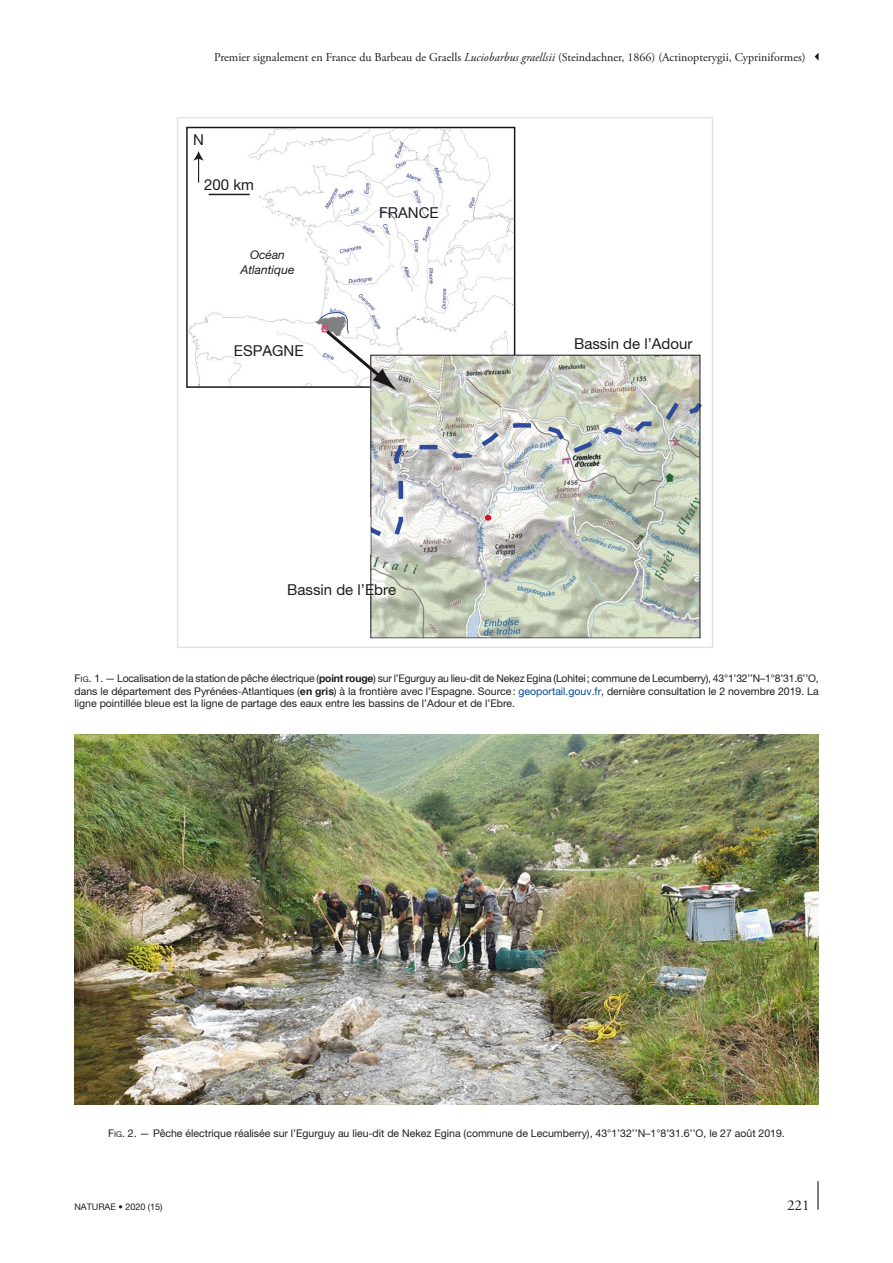
<style>
.page{position:relative;width:893px;height:1263px;background:#fff}
.page>*{position:absolute;margin:0;border:0;box-sizing:border-box;transform-origin:0 0}
.t1{font:15px "Helvetica Neue";color:#1d1d1b}
.t2{font:15px "Adobe Garamond Pro";color:#1d1d1b}
.t3{font:12px "Adobe Garamond Pro";color:#1d1d1b}
.t4{font:italic 12px/14.4px "Helvetica Neue";color:#1d1d1b;text-align:center}
.t5{font:10.5px/12.8px "Helvetica Neue";color:#1d1d1b;text-align:justify}
.t6{font:9px "Helvetica Neue";color:#1d1d1b}
.s1{font-style:italic}
.s2{font-style:inherit}
.s3{font-size:7.8px}
.s4{font-weight:700}
.s5{color:#00499a}
</style>
<div class="page">
<hr style="left:817px;top:1181px;width:2px;height:29px;background:#1d1d1b">
<svg style="left:815px;top:53px;width:4px;height:8px"></svg>
<img style="left:189px;top:129px;width:324px;height:257px">
<div style="left:187px;top:127px;width:328px;height:261px;border:1px solid #1b181c"></div>
<div style="left:392px;top:200px;width:18px;height:12px;background:#fff"></div>
<img style="left:373px;top:357px;width:325px;height:279px">
<img style="left:370px;top:398px;width:332px;height:142px">
<div style="left:229px;top:337px;width:63px;height:14px;background:#fff"></div>
<div style="left:195px;top:171px;width:14px;height:62px;background:#fff"></div>
<hr style="left:209px;top:194px;width:41px;height:1px;background:#1d1d1b">
<div style="left:405px;top:337px;width:63px;height:14px;background:#fff"></div>
<svg style="left:193px;top:151px;width:11px;height:32px"></svg>
<svg style="left:380px;top:201px;width:47px;height:26px"></svg>
<div style="left:356px;top:517px;width:15px;height:38px;border:1px solid #fff"></div>
<svg style="left:370px;top:638px;width:330px;height:1px"></svg>
<div style="left:177px;top:117px;width:536px;height:531px;border:2px solid #e4e4e3"></div>
<img style="left:74px;top:735px;width:745px;height:370px">
<svg style="left:320px;top:308px;width:77px;height:83px"></svg>
<p class="t3" style="left:214px;top:50px;width:593px">Premier signalement en France du Barbeau de Graells <span class="s1">Luciobarbus graellsii</span> (Steindachner, 1866) (Actinopterygii, Cypriniformes)</p>
<p class="t1" style="left:193px;top:130px;width:12px">N</p>
<p class="t1" style="left:204px;top:175px;width:51px">200 km</p>
<p class="t4" style="left:240px;top:247px;width:55px">Océan<br>Atlantique</p>
<p class="t1" style="left:234px;top:342px;width:71px">ESPAGNE</p>
<p class="t1" style="left:379px;top:204px;width:61px">FRANCE</p>
<p class="t1" style="left:287px;top:581px;width:110px">Bassin de l’Ebre</p>
<p class="t1" style="left:574px;top:335px;width:120px">Bassin de l’Adour</p>
<p class="t5" style="left:75px;top:672px;width:746px"><span class="s2">F</span> <span class="s3">ig</span><span class="s2">. 1</span>. — Localisation de la station de pêche électrique (<span class="s4">point rouge</span>) sur l’Egurguy au lieu-dit de Nekez Egina (Lohitei; commune de Lecumberry), 43°1’32’’N–1°8’31.6’’O, dans le département des Pyrénées-Atlantiques (<span class="s4">en gris</span>) à la frontière avec l’Espagne. Source: <span class="s5">geoportail.gouv.fr</span>, dernière consultation le 2 novembre 2019. La ligne pointillée bleue est la ligne de partage des eaux entre les bassins de l’Adour et de l’Ebre.</p>
<p class="t5" style="left:108px;top:1126px;width:678px"><span class="s2">F</span><span class="s3">ig</span><span class="s2">. 2</span>. — Pêche électrique réalisée sur l’Egurguy au lieu-dit de Nekez Egina (commune de Lecumberry), 43°1’32’’N–1°8’31.6’’O, le 27 août 2019.</p>
<p class="t6" style="left:74px;top:1201px;width:90px">NATURAE • 2020 (15)</p>
<h1 class="t2" style="left:787px;top:1196px;width:24px">221</h1>
</div>
